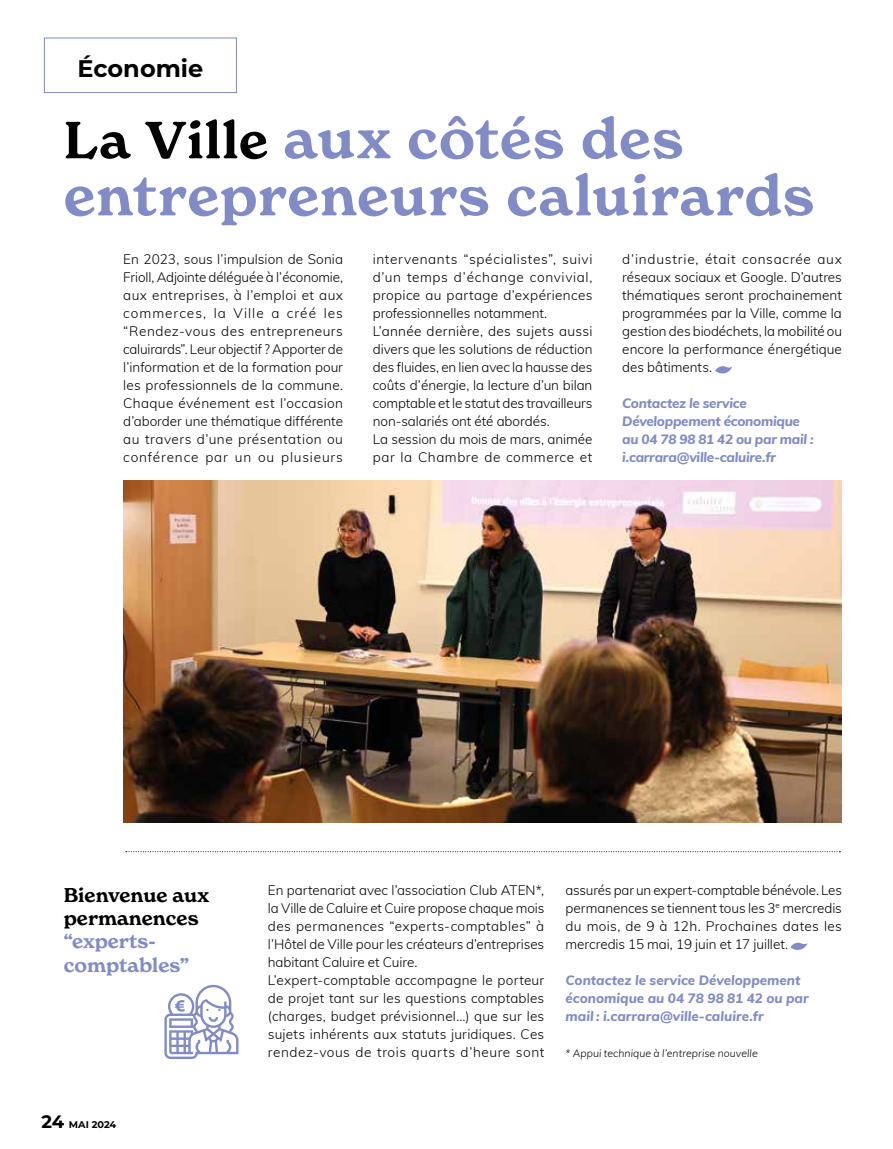
<style>
.page{position:relative;width:893px;height:1149px;background:#fff}
.page>*{position:absolute;margin:0;border:0;box-sizing:border-box;transform-origin:0 0}
.t1{font:600 55.5px/57px "New Spirit";letter-spacing:.015em;color:#818bc5}
.t2{font:700 24px "Montserrat";color:#000}
.t3{font:600 19.5px/23.4px "New Spirit";color:#000}
.t4{font:600 19.5px/23.4px "New Spirit";color:#818bc5}
.t5{font:300 13.5px/18px "Muli";letter-spacing:.01em;color:#000;text-align:justify}
.t6{font:italic 800 13.5px/18px "Muli";letter-spacing:-.01em;color:#818bc5}
.t7{font:italic 300 10.5px "Muli";letter-spacing:.005em;color:#000}
.t8{font:700 9.75px "Montserrat";color:#000}
.s1{font-size:51px;color:#020203}
.s2{font-size:18px}
</style>
<div class="page">
<svg style="left:715px;top:366px;width:17px;height:8px"></svg>
<img style="left:123px;top:480px;width:719px;height:342px">
<div style="left:44px;top:38px;width:193px;height:55px;border:1px solid #818bc5"></div>
<svg style="left:791px;top:942px;width:17px;height:8px"></svg>
<svg style="left:126px;top:851px;width:714px;height:1px"></svg>
<svg style="left:164px;top:984px;width:74px;height:74px"></svg>
<h2 class="t2" style="left:78px;top:51px;width:127px">Économie</h2>
<h1 class="t1" style="left:64px;top:110px;width:752px"><span class="s1">La Ville</span> aux côtés des entrepreneurs caluirards</h1>
<p class="t5" style="left:123px;top:250px;width:221px">En 2023, sous l’impulsion de Sonia Frioll, Adjointe déléguée à l’économie, aux entreprises, à l’emploi et aux commerces, la Ville a créé les “Rendez-vous des entrepreneurs caluirards”. Leur objectif ? Apporter de l’information et de la formation pour les professionnels de la commune.<br>Chaque événement est l’occasion d’aborder une thématique différente au travers d’une présentation ou conférence par un ou plusieurs</p>
<p class="t5" style="left:373px;top:250px;width:221px;text-align:left">intervenants “spécialistes”, suivi d’un temps d’échange convivial, propice au partage d’expériences professionnelles notamment.<br>L’année dernière, des sujets aussi divers que les solutions de réduction des fluides, en lien avec la hausse des coûts d’énergie, la lecture d’un bilan comptable et le statut des travailleurs non-salariés ont été abordés.<br>La session du mois de mars, animée par la Chambre de commerce et</p>
<p class="t5" style="left:622px;top:250px;width:221px">d’industrie, était consacrée aux réseaux sociaux et Google. D’autres thématiques seront prochainement programmées par la Ville, comme la gestion des biodéchets, la mobilité ou encore la performance énergétique des bâtiments.</p>
<p class="t6" style="left:622px;top:394px;width:193px">Contactez le service<br>Développement économique au 04 78 98 81 42 ou par mail : i.carrara@ville-caluire.fr</p>
<h3 class="t3" style="left:64px;top:882px;width:147px">Bienvenue aux permanences</h3>
<h3 class="t4" style="left:64px;top:929px;width:127px">“experts&shy;comptables”</h3>
<p class="t8" style="left:41px;top:1117px;width:76px"><span class="s2">24</span> MAI 2024</p>
<p class="t5" style="left:268px;top:880px;width:278px;text-align:left">En partenariat avec l’association Club ATEN*, la Ville de Caluire et Cuire propose chaque mois des permanences “experts-comptables” à l’Hôtel de Ville pour les créateurs d’entreprises habitant Caluire et Cuire.<br>L’expert-comptable accompagne le porteur de projet tant sur les questions comptables (charges, budget prévisionnel…) que sur les sujets inhérents aux statuts juridiques. Ces rendez-vous de trois quarts d’heure sont</p>
<p class="t5" style="left:566px;top:880px;width:278px">assurés par un expert-comptable bénévole. Les permanences se tiennent tous les 3<sup>e</sup> mercredis du mois, de 9 à 12h. Prochaines dates les mercredis 15 mai, 19 juin et 17 juillet.</p>
<p class="t6" style="left:566px;top:970px;width:245px">Contactez le service Développement économique au 04 78 98 81 42 ou par mail : i.carrara@ville-caluire.fr</p>
<p class="t7" style="left:566px;top:1045px;width:194px">* Appui technique à l’entreprise nouvelle</p>
</div>
